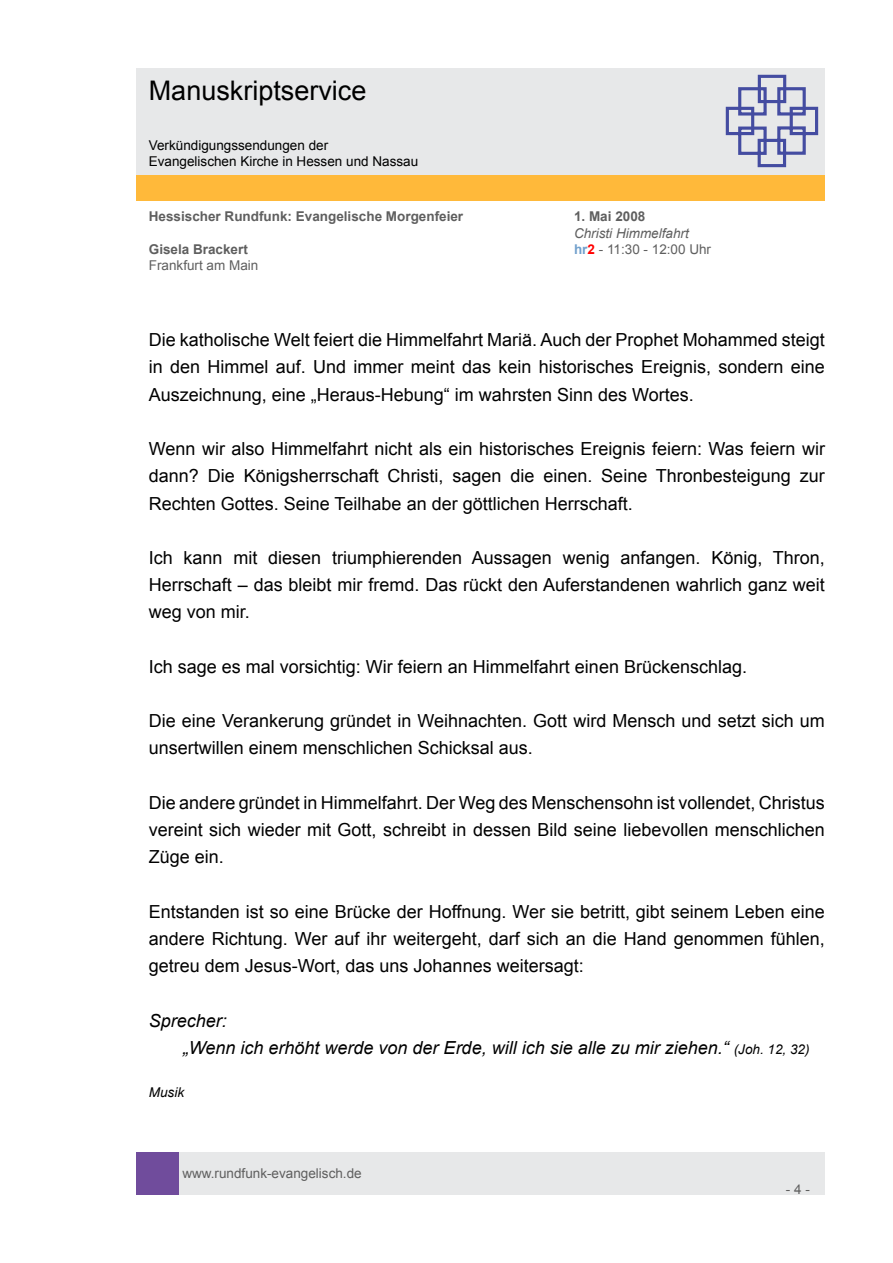
<style>
.page{position:relative;width:893px;height:1263px;background:#fff}
.page>*{position:absolute;margin:0;border:0;box-sizing:border-box;transform-origin:0 0}
.t1{font:27px "Arial";color:#000}
.t2{font:18px/27.2px "Arial";color:#000;text-align:justify}
.t3{font:italic 18px/27.2px "Arial";color:#000}
.t4{font:700 13.5px "Arial";color:#5f5f5f}
.t5{font:13.5px "Arial";color:#5f5f5f}
.t6{font:13.5px/16.2px "Arial";color:#000}
.t7{font:italic 13.5px "Arial";color:#5f5f5f}
.t8{font:italic 13.5px "Arial";color:#000}
.s1{font-weight:700;color:#71a0cc}
.s2{font-weight:700;color:#f00}
.s3{font-size:13.5px}
</style>
<div class="page">
<div style="left:179px;top:1152px;width:646px;height:43px;background:#e7e8e9"></div>
<div style="left:136px;top:1152px;width:43px;height:43px;background:#704c9c"></div>
<div style="left:136px;top:175px;width:689px;height:26px;background:#ffb93a"></div>
<div style="left:136px;top:68px;width:689px;height:106px;background:#e7e8e9"></div>
<svg style="left:725px;top:74px;width:94px;height:94px"></svg>
<h1 class="t1" style="left:149px;top:73px;width:219px">Manuskriptservice</h1>
<p class="t6" style="left:149px;top:137px;width:271px">Verkündigungssendungen der<br>Evangelischen Kirche in Hessen und Nassau</p>
<p class="t4" style="left:149px;top:208px;width:316px">Hessischer Rundfunk: Evangelische Morgenfeier</p>
<p class="t4" style="left:574px;top:208px;width:73px">1. Mai 2008</p>
<p class="t7" style="left:574px;top:224px;width:116px">Christi Himmelfahrt</p>
<p class="t4" style="left:149px;top:240px;width:101px">Gisela Brackert</p>
<p class="t5" style="left:574px;top:240px;width:139px"><span class="s1">hr</span><span class="s2">2</span> - 11 :30 - 1 2:00 Uhr</p>
<p class="t5" style="left:149px;top:256px;width:111px">Frankfurt am Main</p>
<p class="t2" style="left:149px;top:326px;width:678px">Die katholische Welt feiert die Himmelfahrt Mariä. Auch der Prophet Mohammed steigt in den Himmel auf. Und immer meint das kein historisches Ereignis, sondern eine Auszeichnung, eine „Heraus-Hebung“ im wahrsten Sinn des Wortes.</p>
<p class="t2" style="left:149px;top:435px;width:678px">Wenn wir also Himmelfahrt nicht als ein historisches Ereignis feiern: Was feiern wir dann? Die Königsherrschaft Christi, sagen die einen. Seine Thronbesteigung zur Rechten Gottes. Seine Teilhabe an der göttlichen Herrschaft.</p>
<p class="t2" style="left:149px;top:544px;width:678px">Ich kann mit diesen triumphierenden Aussagen wenig anfangen. König, Thron, Herrschaft – das bleibt mir fremd. Das rückt den Auferstandenen wahrlich ganz weit weg von mir.</p>
<p class="t2" style="left:149px;top:653px;width:600px">Ich sage es mal vorsichtig: Wir feiern an Himmelfahrt einen Brückenschlag.</p>
<p class="t2" style="left:149px;top:707px;width:678px">Die eine Verankerung gründet in Weihnachten. Gott wird Mensch und setzt sich um unsertwillen einem menschlichen Schicksal aus.</p>
<p class="t2" style="left:149px;top:789px;width:678px">Die andere gründet in Himmelfahrt. Der Weg des Menschensohn ist vollendet, Christus vereint sich wieder mit Gott, schreibt in dessen Bild seine liebevollen menschlichen Züge ein.</p>
<p class="t2" style="left:149px;top:898px;width:678px">Entstanden ist so eine Brücke der Hoffnung. Wer sie betritt, gibt seinem Leben eine andere Richtung. Wer auf ihr weitergeht, darf sich an die Hand genommen fühlen, getreu dem Jesus-Wort, das uns Johannes weitersagt:</p>
<p class="t3" style="left:183px;top:1007px;width:628px;text-indent:-34px">Sprecher:<br>„Wenn ich erhöht werde von der Erde, will ich sie alle zu mir ziehen.“ <span class="s3">(Joh. 12, 32)</span></p>
<p class="t8" style="left:149px;top:1084px;width:37px">Musik</p>
<p class="t5" style="left:182px;top:1164px;width:181px">www.rundfunk-evangelisch.de</p>
<p class="t5" style="left:786px;top:1180px;width:26px">- -</p>
</div>
